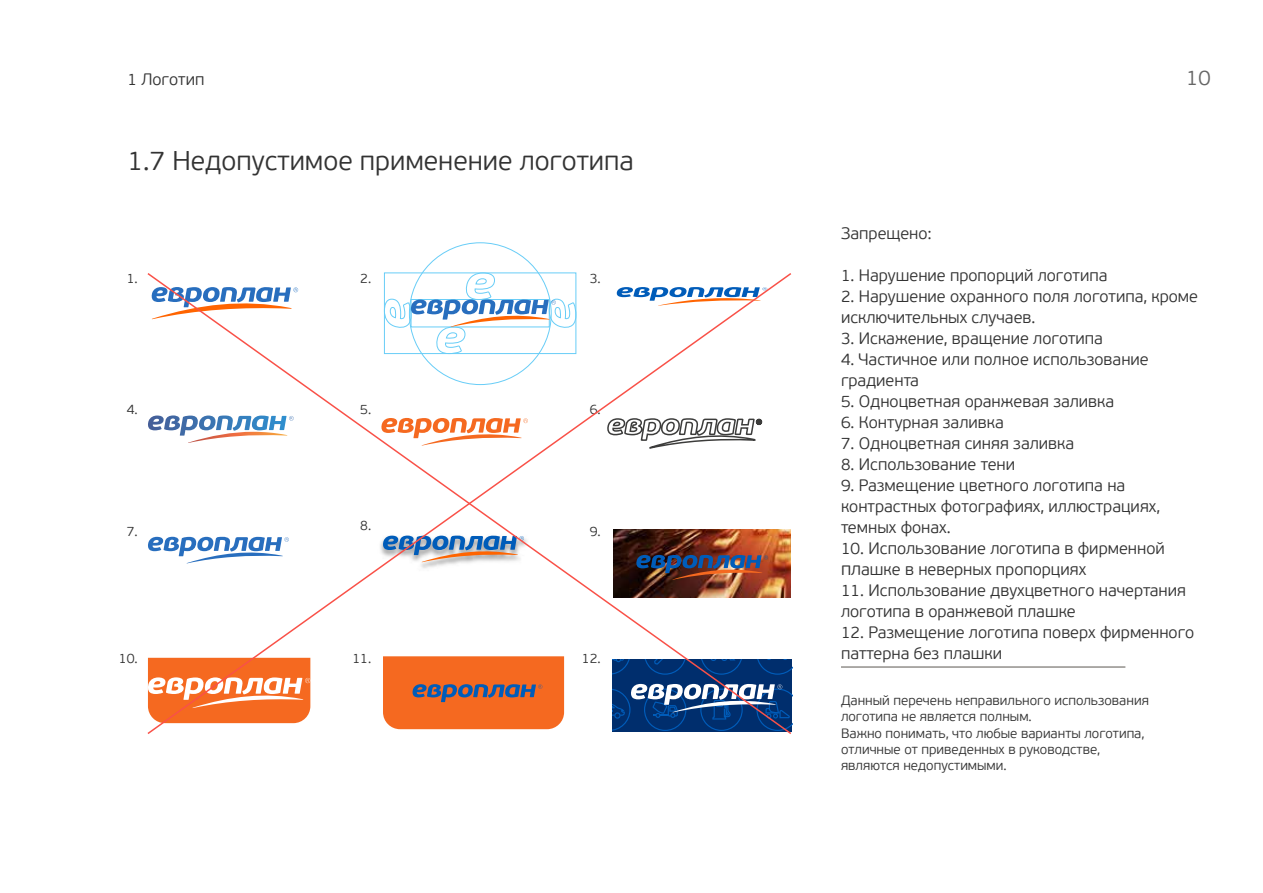
<style>
.page{position:relative;width:1263px;height:893px;background:#fff}
.page>*{position:absolute;margin:0;border:0;box-sizing:border-box;transform-origin:0 0}
.t1{font:300 27px "PF Beau Sans Pro";color:#333}
.t2{font:300 21px "PF Beau Sans Pro";color:#666}
.t3{font:300 16.5px/21px "PF Beau Sans Pro";color:#333}
.t4{font:300 13.5px/16.2px "PF Beau Sans Pro";color:#333}
.s1{font-size:18px}
</style>
<div class="page">
<hr style="left:841px;top:667px;width:284px;height:1px;background:#5b5752">
<svg style="left:147px;top:271px;width:646px;height:463px"></svg>
<svg style="left:384px;top:272px;width:193px;height:82px"></svg>
<p class="t3" style="left:128px;top:69px;width:78px">1 Логотип</p>
<p class="t2" style="left:1186px;top:66px;width:26px">10</p>
<h1 class="t1" style="left:128px;top:145px;width:508px">1.7 Недопустимое применение логотипа</h1>
<p class="t4" style="left:127px;top:271px;width:13px">1.</p>
<p class="t4" style="left:360px;top:271px;width:13px">2.</p>
<p class="t4" style="left:590px;top:271px;width:13px">3.</p>
<p class="t4" style="left:127px;top:402px;width:13px">4.</p>
<p class="t4" style="left:360px;top:402px;width:13px">5.</p>
<p class="t4" style="left:590px;top:402px;width:13px">6.</p>
<p class="t4" style="left:127px;top:523px;width:13px">7.</p>
<p class="t4" style="left:360px;top:517px;width:13px">8.</p>
<p class="t4" style="left:590px;top:523px;width:13px">9.</p>
<p class="t4" style="left:119px;top:651px;width:20px">10.</p>
<p class="t4" style="left:352px;top:651px;width:20px">11.</p>
<p class="t4" style="left:582px;top:651px;width:20px">12.</p>
<p class="t3" style="left:841px;top:223px;width:92px">Запрещено:</p>
<p class="t3" style="left:841px;top:265px;width:268px">1. Нарушение пропорций логотипа</p>
<p class="t3" style="left:841px;top:286px;width:359px">2. Нарушение охранного поля логотипа, кроме исключительных случаев.</p>
<p class="t3" style="left:841px;top:328px;width:263px">3. Искажение, вращение логотипа</p>
<p class="t3" style="left:841px;top:349px;width:309px">4. Частичное или полное использование градиента</p>
<p class="t3" style="left:841px;top:391px;width:275px">5. Одноцветная оранжевая заливка</p>
<p class="t3" style="left:841px;top:412px;width:164px">6. Контурная заливка</p>
<p class="t3" style="left:841px;top:433px;width:235px">7. Одноцветная синяя заливка</p>
<p class="t3" style="left:841px;top:454px;width:176px">8. Использование тени</p>
<p class="t3" style="left:841px;top:475px;width:320px">9. Размещение цветного логотипа на контрастных фотографиях, иллюстрациях, темных фонах.</p>
<p class="t3" style="left:841px;top:538px;width:325px">10. Использование логотипа в фирменной <span class="s1">пл</span>ашке в неверных пропорциях</p>
<p class="t3" style="left:841px;top:580px;width:346px">11. Использование двухцветного начертания логотипа в оранжевой плашке</p>
<p class="t3" style="left:841px;top:622px;width:355px">12. Размещение логотипа поверх фирменного паттерна без плашки</p>
<p class="t4" style="left:841px;top:693px;width:309px">Данный перечень неправильного использования логотипа не является полным.<br>Важно понимать, что любые варианты логотипа, отличные от приведенных в руководстве, являются недопустимыми.</p>
</div>
